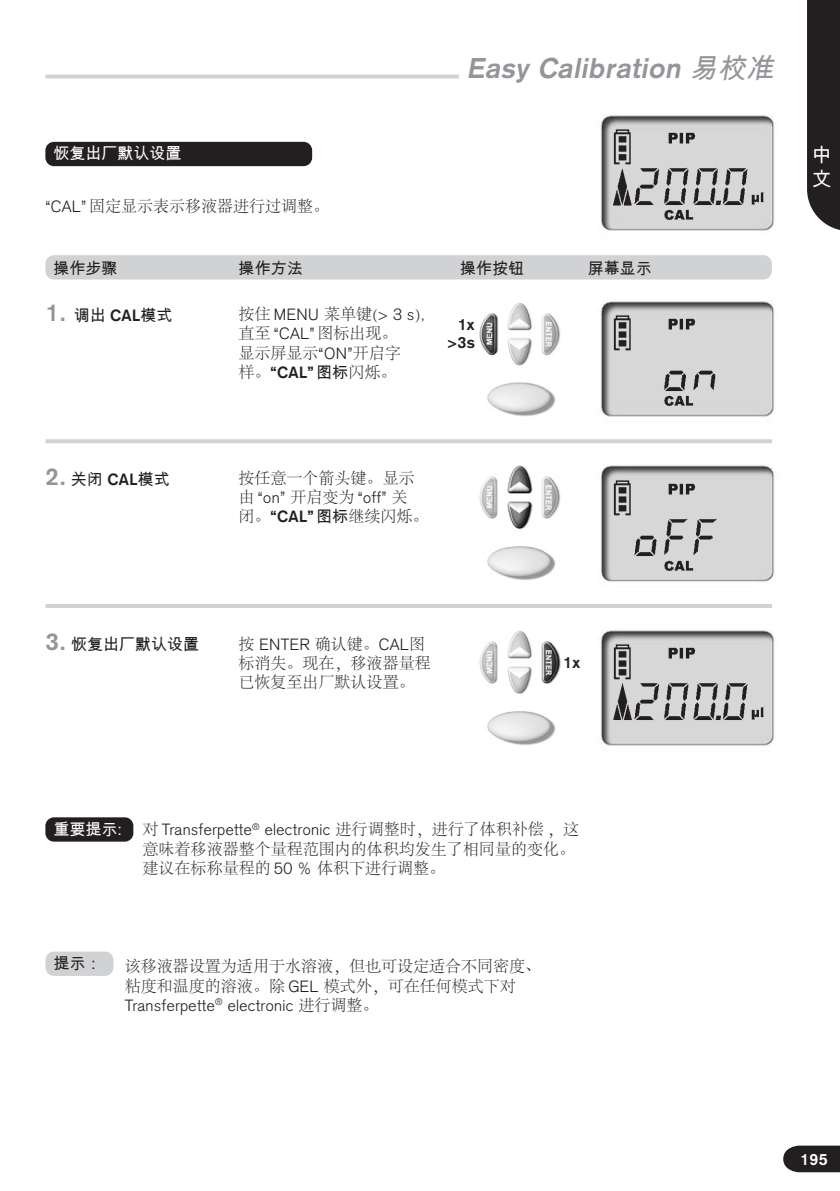
<style>
.page{position:relative;width:840px;height:1191px;background:#fff}
.page>*{position:absolute;margin:0;border:0;box-sizing:border-box;transform-origin:0 0}
.t1{font:italic 700 28px "Akzidenz Grotesk";color:#939598}
.t2{font:20px/24px "Arial Unicode MS";color:#fff}
.t3{font:300 16px/19.2px "Adobe Song Std";color:#231f20}
.t4{font:300 16px "Akzidenz Grotesk";letter-spacing:.025em;color:#231f20}
.t5{font:16px "Arial Unicode MS";color:#231f20}
.t6{font:16px "Arial Unicode MS";color:#fff}
.t7{font:700 16px/18px "Akzidenz Grotesk";color:#231f20;text-align:right}
.t8{font:700 16px "Akzidenz Grotesk";color:#fff}
.s1{font-family:"Akzidenz Grotesk"}
.s2{font-family:"Arial Unicode MS";font-weight:400}
.s3{font-family:"Akzidenz Grotesk";font-weight:700;font-size:24px;color:#939598}
.s4{font-family:"Akzidenz Grotesk";font-weight:700}
.s5{font-family:"Adobe Song Std"}
</style>
<div class="page">
<img style="left:479px;top:465px;width:82px;height:115px">
<img style="left:479px;top:631px;width:82px;height:114px">
<img style="left:479px;top:303px;width:82px;height:113px">
<img style="left:600px;top:115px;width:175px;height:116px">
<img style="left:613px;top:130px;width:154px;height:89px">
<img style="left:600px;top:301px;width:175px;height:116px">
<img style="left:613px;top:315px;width:154px;height:90px">
<img style="left:600px;top:465px;width:175px;height:117px">
<img style="left:613px;top:480px;width:154px;height:90px">
<img style="left:600px;top:630px;width:175px;height:116px">
<img style="left:613px;top:645px;width:154px;height:89px">
<svg style="left:783px;top:1145px;width:56px;height:27px;background:#353132"></svg>
<svg style="left:807px;top:0;width:32px;height:230px;background:#2d292a"></svg>
<hr style="left:45px;top:439px;width:726px;height:4px;background:#d1d2d4">
<hr style="left:45px;top:604px;width:726px;height:4px;background:#d1d2d4">
<svg style="left:45px;top:75px;width:414px;height:4px;background:#d6d6d8"></svg>
<div style="left:45px;top:255px;width:726px;height:24px;background:#d1d2d4;border-radius:9px"></div>
<div style="left:45px;top:142px;width:267px;height:24px;background:#231f20;border-radius:9px"></div>
<div style="left:45px;top:817px;width:88px;height:24px;background:#231f20;border-radius:9px"></div>
<div style="left:45px;top:951px;width:68px;height:25px;background:#d1d2d4;border-radius:9px"></div>
<p class="t6" style="left:53px;top:142px;width:130px">恢复出厂默认设置</p>
<p class="t3" style="left:45px;top:197px;width:285px"><span class="s1">“CAL”</span> 固定显示表示移液器进行过调整。</p>
<h1 class="t1" style="left:466px;top:52px;width:315px">Easy Calibration <span class="s2">易校准</span></h1>
<p class="t5" style="left:53px;top:256px;width:65px">操作步骤</p>
<p class="t5" style="left:238px;top:256px;width:66px">操作方法</p>
<p class="t5" style="left:459px;top:256px;width:66px">操作按钮</p>
<p class="t5" style="left:587px;top:256px;width:65px">屏幕显示</p>
<p class="t5" style="left:45px;top:303px;width:129px"><span class="s3">1.</span> 调出 <span class="s4">CAL</span>模式</p>
<p class="t5" style="left:45px;top:468px;width:126px"><span class="s3">2.</span> 关闭 <span class="s4">CAL</span>模式</p>
<p class="t3" style="left:238px;top:305px;width:187px">按住 <span class="s1">MENU</span> 菜单键(<span class="s1">&gt; 3 s</span>),直至 <span class="s1">“CAL”</span> 图标出现。<br>显示屏显示<span class="s1">“ON”</span>开启字<br>样。<span class="s4">“CAL”</span> <span class="s2">图标</span>闪烁。</p>
<p class="t7" style="left:447px;top:315px;width:29px">1x &gt;3s</p>
<p class="t3" style="left:238px;top:469px;width:178px">按任意一个箭头键。显示</p>
<p class="t4" style="left:238px;top:488px;width:171px"><span class="s5">由</span> “on” <span class="s5">开启变为</span> “off” <span class="s5">关</span></p>
<p class="t3" style="left:238px;top:507px;width:191px">闭。<span class="s4">“CAL”</span> <span class="s2">图标</span>继续闪烁。</p>
<p class="t2" style="left:811px;top:142px;width:21px">中文</p>
<p class="t5" style="left:45px;top:632px;width:155px"><span class="s3">3.</span> 恢复出厂默认设置</p>
<p class="t4" style="left:238px;top:635px;width:188px"><span class="s5">按</span> ENTER <span class="s5">确认键。</span>CAL<span class="s5">图</span></p>
<p class="t3" style="left:238px;top:654px;width:194px">标消失。现在，移液器量程已恢复至出厂默认设置。</p>
<p class="t7" style="left:563px;top:653px;width:19px">1x</p>
<p class="t6" style="left:53px;top:817px;width:70px">重要提示:</p>
<p class="t4" style="left:142px;top:820px;width:438px"><span class="s5">对</span> Transferpette<sup>®</sup> electronic <span class="s5">进行调整时，进行了体积补偿 ，这</span></p>
<p class="t3" style="left:142px;top:839px;width:434px">意味着移液器整个量程范围内的体积均发生了相同量的变化。建议在标称量程的 <span class="s1">50 %</span> 体积下进行调整。</p>
<p class="t5" style="left:53px;top:951px;width:49px">提示：</p>
<p class="t3" style="left:125px;top:957px;width:417px">该移液器设置为适用于水溶液，但也可设定适合不同密度、粘度和温度的溶液。除 <span class="s1">GEL</span> 模式外，可在任何模式下对</p>
<p class="t4" style="left:125px;top:995px;width:255px">Transferpette<sup>®</sup> electronic <span class="s5">进行调整。</span></p>
<p class="t8" style="left:799px;top:1150px;width:29px">195</p>
</div>
